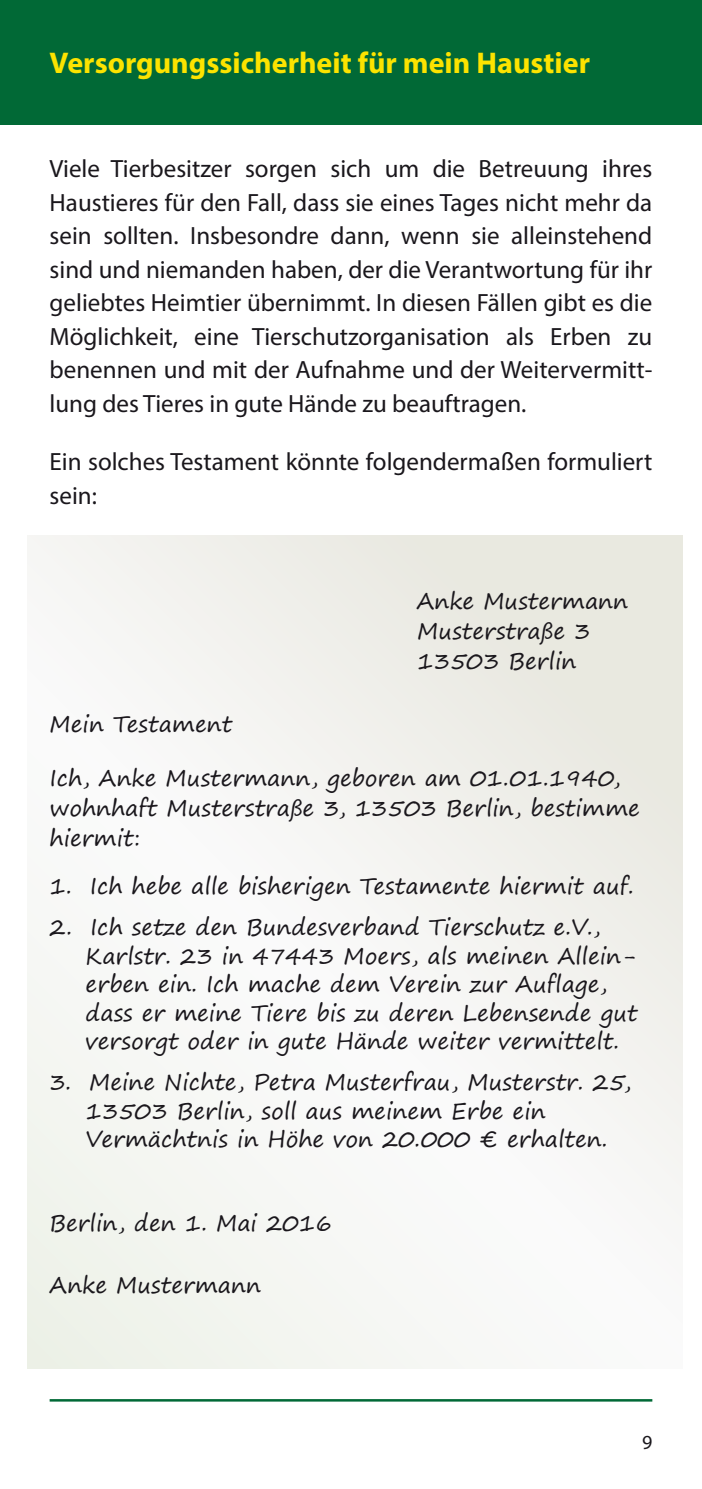
<style>
.page{position:relative;width:702px;height:1489px;background:#fff}
.page>*{position:absolute;margin:0;border:0;box-sizing:border-box;transform-origin:0 0}
.t1{font:700 30px "Myriad Pro";color:#fce300}
.t2{font:25px/33.5px "Myriad Pro";color:#1a171c;text-align:justify}
.t3{font:22.5px/28.5px "Segoe Print";color:#1a171c}
.t4{font:20px "Myriad Pro";color:#1a171c}
</style>
<div class="page">
<hr style="left:50px;top:1398px;width:602px;height:3px;background:#016936">
<div style="left:0;top:0;width:702px;height:124px;background:#016936"></div>
<div style="left:27px;top:535px;width:655px;height:833px;background:linear-gradient(to right,#f7f8f5,#f1f0ec)"></div>
<p class="t1" style="left:50px;top:43px;width:542px">Versorgungssicherheit für mein Haustier</p>
<p class="t2" style="left:50px;top:152px;width:604px">Viele Tierbesitzer sorgen sich um die Betreuung ihres Haustieres für den Fall, dass sie eines Tages nicht mehr da sein sollten. Insbesondre dann, wenn sie alleinstehend sind und niemanden haben, der die Verantwortung für ihr geliebtes Heimtier übernimmt. In diesen Fällen gibt es die Möglichkeit, eine Tierschutzorganisation als Erben zu benennen und mit der Aufnahme und der Weitervermitt&shy;lung des Tieres in gute Hände zu beauftragen.</p>
<p class="t2" style="left:50px;top:445px;width:604px">Ein solches Testament könnte folgendermaßen formuliert sein:</p>
<p class="t3" style="left:416px;top:585px;width:213px;line-height:30px">Anke Mustermann<br>Musterstraße 3<br>13503 Berlin</p>
<p class="t3" style="left:50px;top:709px;width:184px">Mein Testament</p>
<p class="t3" style="left:50px;top:762px;width:592px;line-height:30px">Ich, Anke Mustermann, geboren am 01.01.1940, wohnhaft Musterstraße 3, 13503 Berlin, bestimme hiermit:</p>
<p class="t3" style="left:50px;top:871px;width:585px">1. Ich hebe alle bisherigen Testamente hiermit auf.</p>
<p class="t3" style="left:86px;top:912px;width:553px;text-indent:-36px">2. Ich setze den Bundesverband Tierschutz e.V., Karlstr. 23 in 47443 Moers, als meinen Allein&shy;erben ein. Ich mache dem Verein zur Auflage, dass er meine Tiere bis zu deren Lebensende gut versorgt oder in gute Hände weiter vermittelt.</p>
<p class="t3" style="left:86px;top:1067px;width:547px;text-indent:-36px">3. Meine Nichte, Petra Musterfrau, Musterstr. 25,<br>13503 Berlin, soll aus meinem Erbe ein<br>Vermächtnis in Höhe von 20.000 € erhalten.</p>
<p class="t3" style="left:50px;top:1207px;width:284px">Berlin, den 1. Mai 2016</p>
<p class="t3" style="left:50px;top:1270px;width:213px">Anke Mustermann</p>
<p class="t4" style="left:642px;top:1429px;width:12px">9</p>
</div>
